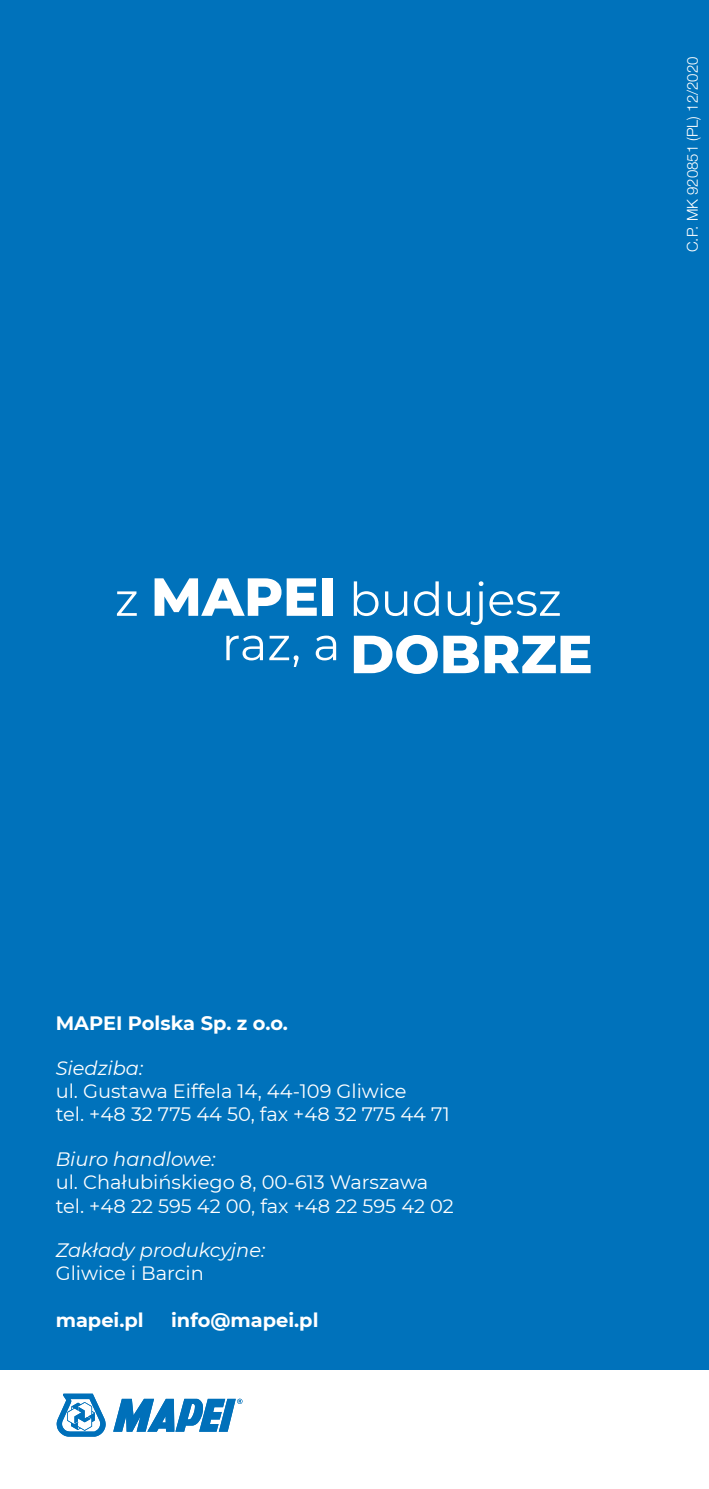
<style>
.page{position:relative;width:709px;height:1489px;background:#fff}
.page>*{position:absolute;margin:0;border:0;box-sizing:border-box;transform-origin:0 0}
.t1{font:19.5px/23.2px "Montserrat";color:#fff}
.t2{font:italic 19.5px "Montserrat";color:#fff}
.t3{font:700 19.5px "Montserrat";color:#fff}
.t4{font:300 15px "Helvetica Neue LTW1 G";color:#fff}
</style>
<div class="page">
<div style="left:0;top:0;width:709px;height:1488px;background:#0072bb"></div>
<div style="left:0;top:1370px;width:709px;height:118px;background:#fff"></div>
<svg style="left:113px;top:1398px;width:129px;height:33px"></svg>
<svg style="left:57px;top:1393px;width:49px;height:43px"></svg>
<svg style="left:117px;top:591px;width:20px;height:24px"></svg>
<svg style="left:155px;top:578px;width:126px;height:37px"></svg>
<svg style="left:287px;top:578px;width:30px;height:37px"></svg>
<div style="left:322px;top:578px;width:11px;height:37px;background:#fff"></div>
<svg style="left:354px;top:581px;width:24px;height:35px"></svg>
<svg style="left:385px;top:591px;width:22px;height:25px"></svg>
<svg style="left:414px;top:581px;width:25px;height:35px"></svg>
<svg style="left:448px;top:581px;width:35px;height:44px"></svg>
<svg style="left:489px;top:591px;width:71px;height:25px"></svg>
<svg style="left:354px;top:635px;width:236px;height:39px"></svg>
<svg style="left:226px;top:635px;width:37px;height:25px"></svg>
<svg style="left:269px;top:635px;width:29px;height:32px"></svg>
<svg style="left:316px;top:635px;width:20px;height:25px"></svg>
<p class="t4" style="left:683px;top:252px;width:197px;rotate:-90deg">C.P. MK 920851 (PL) 12/2020</p>
<p class="t3" style="left:56px;top:1009px;width:234px">MAPEI Polska Sp. z o.o.</p>
<p class="t2" style="left:56px;top:1054px;width:89px">Siedziba:</p>
<p class="t1" style="left:56px;top:1078px;width:395px">ul. Gustawa Eiffela 14, 44-109 Gliwice<br>tel. +48 32 775 44 50, fax +48 32 775 44 71</p>
<p class="t2" style="left:56px;top:1145px;width:161px">Biuro handlowe:</p>
<p class="t1" style="left:56px;top:1169px;width:400px">ul. Chałubińskiego 8, 00-613 Warszawa tel. +48 22 595 42 00, fax +48 22 595 42 02</p>
<p class="t2" style="left:56px;top:1236px;width:211px">Zakłady produkcyjne:</p>
<p class="t1" style="left:56px;top:1260px;width:150px">Gliwice i Barcin</p>
<p class="t3" style="left:56px;top:1305px;width:89px">mapei.pl</p>
<p class="t3" style="left:171px;top:1305px;width:149px">info@mapei.pl</p>
</div>
